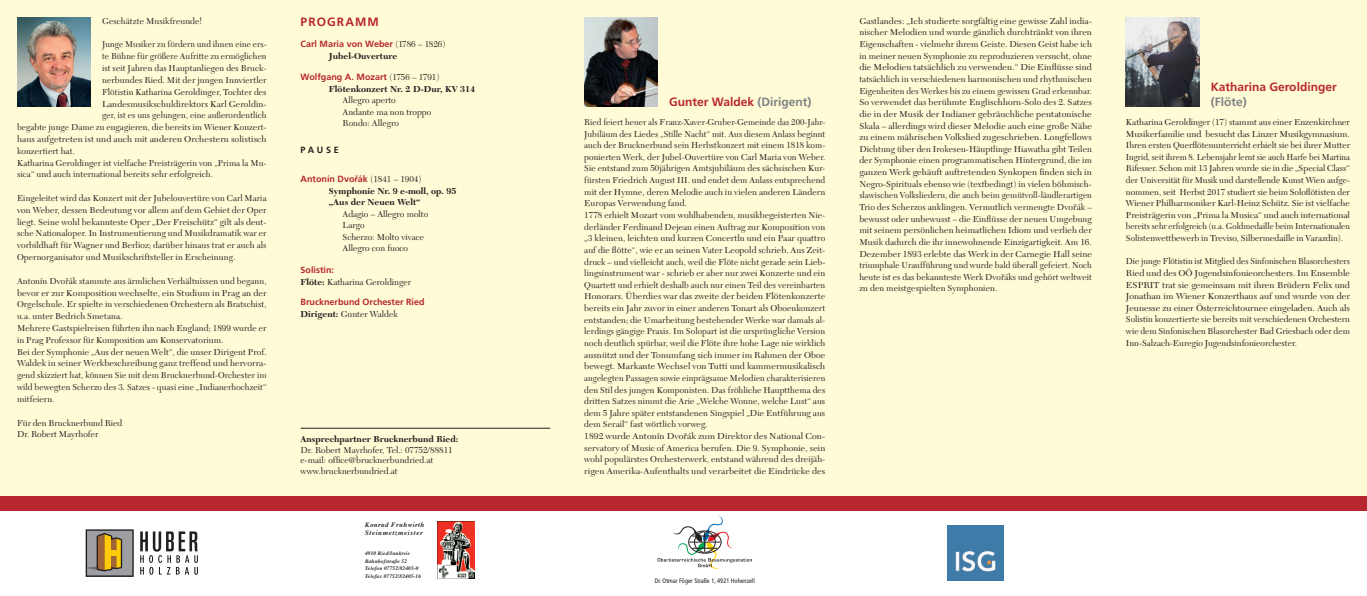
<style>
.page{position:relative;width:1367px;height:596px;background:#fff}
.page>*{position:absolute;margin:0;border:0;box-sizing:border-box;transform-origin:0 0}
.t1{font:700 12px "Frutiger";color:#b7282e}
.t2{font:700 12px "Frutiger";letter-spacing:.09em;color:#b7282e}
.t3{font:700 12px "Frutiger";color:#808285}
.t4{font:9px/11.6px "New Caledonia";letter-spacing:.01em;color:#231f20}
.t5{font:9px/11.6px "New Caledonia";letter-spacing:.01em;color:#231f20;text-align:justify;scale:.96 1}
.t6{font:700 9px/11.5px "New Caledonia";color:#231f20}
.t7{font:700 9px "Frutiger";color:#b7282e}
.t8{font:9px "New Caledonia";letter-spacing:.01em;color:#231f20;scale:1.05 1}
.t9{font:700 9px "Frutiger";letter-spacing:.3em;color:#231f20}
.t10{font:italic 700 6.8px/7.8px "Times";letter-spacing:.1em;color:#231f20}
.t11{font:condensed 6.5px "Frutiger";color:#231f20}
.t12{font:italic 700 5.3px/7.8px "Times";letter-spacing:.03em;color:#231f20}
.s1{font-family:"New Caledonia";font-weight:400;color:#231f20}
.s2{font-weight:700}
.s3{color:#808285}
</style>
<div class="page">
<div style="left:0;top:0;width:1366px;height:496px;background:#fffbd6"></div>
<div style="left:0;top:496px;width:1366px;height:14px;background:#b7282e"></div>
<img style="left:17px;top:17px;width:74px;height:89px">
<hr style="left:300px;top:427px;width:250px;height:1px;background:#231f20">
<img style="left:584px;top:17px;width:74px;height:89px">
<img style="left:1125px;top:17px;width:74px;height:89px">
<svg style="left:140px;top:531px;width:58px;height:43px"></svg>
<svg style="left:86px;top:529px;width:48px;height:47px;background:#9a8964"></svg>
<img style="left:437px;top:521px;width:37px;height:57px">
<svg style="left:657px;top:516px;width:95px;height:53px"></svg>
<img style="left:947px;top:525px;width:56px;height:55px">
<p class="t4" style="left:102px;top:15px;width:101px">Geschätzte Musikfreunde!</p>
<p class="t5" style="left:102px;top:39px;width:173px">Junge Musiker zu fördern und ihnen eine ers-</p>
<p class="t5" style="left:102px;top:51px;width:173px">te Bühne für größere Aufritte zu ermöglichen</p>
<p class="t4" style="left:102px;top:62px;width:166px">ist seit Jahren das Hauptanliegen des Bruck-</p>
<p class="t4" style="left:102px;top:74px;width:166px">nerbundes Ried. Mit der jungen Innviertler</p>
<p class="t4" style="left:102px;top:86px;width:166px">Flötistin Katharina Geroldinger, Tochter des</p>
<p class="t4" style="left:102px;top:98px;width:166px">Landesmusikschuldirektors Karl Geroldin-</p>
<p class="t4" style="left:102px;top:110px;width:166px">ger, ist es uns gelungen, eine außerordentlich</p>
<p class="t4" style="left:17px;top:121px;width:251px">begabte junge Dame zu engagieren, die bereits im Wiener Konzert-</p>
<p class="t8" style="left:17px;top:134px;width:239px">haus aufgetreten ist und auch mit anderen Orchestern solistisch</p>
<p class="t4" style="left:17px;top:145px;width:59px">konzertiert hat.</p>
<p class="t4" style="left:17px;top:157px;width:251px">Katharina Geroldinger ist vielfache Preisträgerin von „Prima la Mu-</p>
<p class="t4" style="left:17px;top:169px;width:198px">sica“ und auch international bereits sehr erfolgreich.</p>
<p class="t4" style="left:17px;top:192px;width:251px;text-align:justify">Eingeleitet wird das Konzert mit der Jubelouvertüre von Carl Maria von Weber, dessen Bedeutung vor allem auf dem Gebiet der Oper liegt. Seine wohl bekannteste Oper „Der Freischütz“ gilt als deut&shy;sche Nationaloper. In Instrumentierung und Musikdramatik war er vorbildhaft für Wagner und Berlioz; darüber hinaus trat er auch als Opernorganisator und Musikschriftsteller in Erscheinung.</p>
<p class="t4" style="left:17px;top:275px;width:251px">Antonín Dvorˇák stammte aus ärmlichen Verhältnissen und begann, bevor er zur Komposition wechselte, ein Studium in Prag an der Orgelschule. Er spielte in verschiedenen Orchestern als Bratschist, u.a. unter Bedrich Smetana.<br>Mehrere Gastspielreisen führten ihn nach England; 1899 wurde er in Prag Professor für Komposition am Konservatorium.<br>Bei der Symphonie „Aus der neuen Welt“, die unser Dirigent Prof.<br>Waldek in seiner Werkbeschreibung ganz treffend und hervorra&shy;gend skizziert hat, können Sie mit dem Brucknerbund-Orchester im wild bewegten Scherzo des 3. Satzes - quasi eine „Indianerhochzeit“ mitfeiern.</p>
<p class="t4" style="left:17px;top:416px;width:107px">Für den Brucknerbund Ried<br>Dr. Robert Mayrhofer</p>
<h1 class="t2" style="left:300px;top:15px;width:80px">PROGRAMM</h1>
<p class="t7" style="left:300px;top:39px;width:146px">Carl Maria von Weber <span class="s1">(1786 – 1826)</span></p>
<p class="t6" style="left:329px;top:50px;width:70px">Jubel-Ouverture</p>
<p class="t7" style="left:300px;top:72px;width:140px">Wolfgang A. Mozart <span class="s1">(1756 – 1791)</span></p>
<p class="t6" style="left:329px;top:83px;width:148px">Flötenkonzert Nr. 2 D-Dur, KV 314</p>
<p class="t4" style="left:342px;top:95px;width:90px">Allegro aperto<br>Andante ma non troppo<br>Rondo: Allegro</p>
<p class="t9" style="left:300px;top:145px;width:40px">PAUSE</p>
<p class="t7" style="left:300px;top:174px;width:122px">Antonín Dvorˇák <span class="s1">(1841 – 1904)</span></p>
<p class="t6" style="left:329px;top:185px;width:129px">Symphonie Nr. 9 e-moll, op. 95 „Aus der Neuen Welt“</p>
<p class="t4" style="left:342px;top:208px;width:87px">Adagio – Allegro molto<br>Largo<br>Scherzo: Molto vivace<br>Allegro con fuoco</p>
<p class="t7" style="left:300px;top:264px;width:35px">Solistin:</p>
<p class="t4" style="left:300px;top:276px;width:112px"><span class="s2">Flöte:</span> Katharina Geroldinger</p>
<p class="t7" style="left:300px;top:297px;width:125px">Brucknerbund Orchester Ried</p>
<p class="t4" style="left:300px;top:308px;width:99px"><span class="s2">Dirigent:</span> Gunter Waldek</p>
<p class="t6" style="left:300px;top:433px;width:159px">Ansprechpartner Brucknerbund Ried:</p>
<p class="t4" style="left:300px;top:444px;width:153px;line-height:10.5px">Dr. Robert Mayrhofer, Tel.: 07752/88811 e-mail: office@brucknerbundried.at www.brucknerbundried.at</p>
<p class="t10" style="left:365px;top:520px;width:61px">Konrad Fruhwirth<br>Steinmetzmeister</p>
<p class="t12" style="left:365px;top:548px;width:58px">4910 Ried/Innkreis<br>Bahnhofstraße 52<br>Telefon 07752/82405-0<br>Telefax 07752/82405-16</p>
<h1 class="t1" style="left:669px;top:95px;width:144px">Gunter Waldek <span class="s3">(Dirigent)</span></h1>
<p class="t5" style="left:584px;top:116px;width:252px;text-align:left">Ried feiert heuer als Franz-Xaver-Gruber-Gemeinde das 200-Jahr-Jubiläum des Liedes „Stille Nacht“ mit. Aus diesem Anlass beginnt auch der Brucknerbund sein Herbstkonzert mit einem 1818 kom&shy;ponierten Werk, der Jubel-Ouvertüre von Carl Maria von Weber.<br>Sie entstand zum 50jährigen Amtsjubiläum des sächsischen Kur&shy;fürsten Friedrich August III. und endet dem Anlass entsprechend mit der Hymne, deren Melodie auch in vielen anderen Ländern Europas Verwendung fand.<br>1778 erhielt Mozart vom wohlhabenden, musikbegeisterten Nie&shy;derländer Ferdinand Dejean einen Auftrag zur Komposition von „3 kleinen, leichten und kurzen Concertln und ein Paar quattro auf die flötte“, wie er an seinen Vater Leopold schrieb. Aus Zeit&shy;druck – und vielleicht auch, weil die Flöte nicht gerade sein Lieb&shy;lingsinstrument war - schrieb er aber nur zwei Konzerte und ein Quartett und erhielt deshalb auch nur einen Teil des vereinbarten Honorars. Überdies war das zweite der beiden Flötenkonzerte bereits ein Jahr zuvor in einer anderen Tonart als Oboenkonzert entstanden; die Umarbeitung bestehender Werke war damals al&shy;lerdings gängige Praxis. Im Solopart ist die ursprüngliche Version noch deutlich spürbar, weil die Flöte ihre hohe Lage nie wirklich ausnützt und der Tonumfang sich immer im Rahmen der Oboe bewegt. Markante Wechsel von Tutti und kammermusikalisch angelegten Passagen sowie einprägsame Melodien charakterisieren den Stil des jungen Komponisten. Das fröhliche Hauptthema des dritten Satzes nimmt die Arie „Welche Wonne, welche Lust“ aus dem 5 Jahre später entstandenen Singspiel „Die Entführung aus dem Serail“ fast wörtlich vorweg.<br>1892 wurde Antonín Dvorˇák zum Direktor des National Con&shy;servatory of Music of America berufen. Die 9. Symphonie, sein wohl populärstes Orchesterwerk, entstand während des dreijäh&shy;rigen Amerika-Aufenthalts und verarbeitet die Eindrücke des</p>
<p class="t4" style="left:859px;top:15px;width:234px;text-align:justify">Gastlandes: „Ich studierte sorgfältig eine gewisse Zahl india&shy;nischer Melodien und wurde gänzlich durchtränkt von ihren Eigenschaften - vielmehr ihrem Geiste. Diesen Geist habe ich in meiner neuen Symphonie zu reproduzieren versucht, ohne die Melodien tatsächlich zu verwenden.“ Die Einflüsse sind tatsächlich in verschiedenen harmonischen und rhythmischen Eigenheiten des Werkes bis zu einem gewissen Grad erkennbar.<br>So verwendet das berühmte Englischhorn-Solo des 2. Satzes die in der Musik der Indianer gebräuchliche pentatonische Skala – allerdings wird dieser Melodie auch eine große Nähe zu einem mährischen Volkslied zugeschrieben. Longfellows Dichtung über den Irokesen-Häuptlinge Hiawatha gibt Teilen der Symphonie einen programmatischen Hintergrund, die im ganzen Werk gehäuft auftretenden Synkopen finden sich in Negro-Spirituals ebenso wie (textbedingt) in vielen böhmisch&shy;slawischen Volksliedern, die auch beim gemütvoll-ländlerartigen Trio des Scherzos anklingen. Vermutlich vermengte Dvorˇák – bewusst oder unbewusst – die Einflüsse der neuen Umgebung mit seinem persönlichen heimatlichen Idiom und verlieh der Musik dadurch die ihr innewohnende Einzigartigkeit. Am 16.<br>Dezember 1893 erlebte das Werk in der Carnegie Hall seine triumphale Uraufführung und wurde bald überall gefeiert. Noch heute ist es das bekannteste Werk Dvorˇáks und gehört weltweit zu den meistgespielten Symphonien.</p>
<h1 class="t1" style="left:1210px;top:80px;width:127px">Katharina Geroldinger</h1>
<h1 class="t3" style="left:1210px;top:94px;width:37px">(Flöte)</h1>
<p class="t4" style="left:1125px;top:116px;width:225px;text-align:justify">Katharina Geroldinger (17) stammt aus einer Enzenkirchner Musikerfamilie und besucht das Linzer Musikgymnasium.<br>Ihren ersten Querflötenunterricht erhielt sie bei ihrer Mutter Ingrid, seit ihrem 8. Lebensjahr lernt sie auch Harfe bei Martina Rifesser. Schon mit 13 Jahren wurde sie in die „Special Class“ der Universität für Musik und darstellende Kunst Wien aufge&shy;nommen, seit Herbst 2017 studiert sie beim Soloflötisten der Wiener Philharmoniker Karl-Heinz Schütz. Sie ist vielfache Preisträgerin von „Prima la Musica“ und auch international bereits sehr erfolgreich (u.a. Goldmedaille beim Internationalen Solistenwettbewerb in Treviso, Silbermedaille in Varazdin).</p>
<p class="t5" style="left:1125px;top:255px;width:235px">Die junge Flötistin ist Mitglied des Sinfonischen Blasorchesters Ried und des OÖ Jugendsinfonieorchesters. Im Ensemble ESPRIT trat sie gemeinsam mit ihren Brüdern Felix und Jonathan im Wiener Konzerthaus auf und wurde von der Jeunesse zu einer Österreichtournee eingeladen. Auch als Solistin konzertierte sie bereits mit verschiedenen Orchestern wie dem Sinfonischen Blasorchester Bad Griesbach oder dem Inn-Salzach-Euregio Jugendsinfonieorchester.</p>
<p class="t11" style="left:654px;top:576px;width:102px">Dr. Otmar Föger Straße 1, 4921 Hohenzell</p>
</div>
